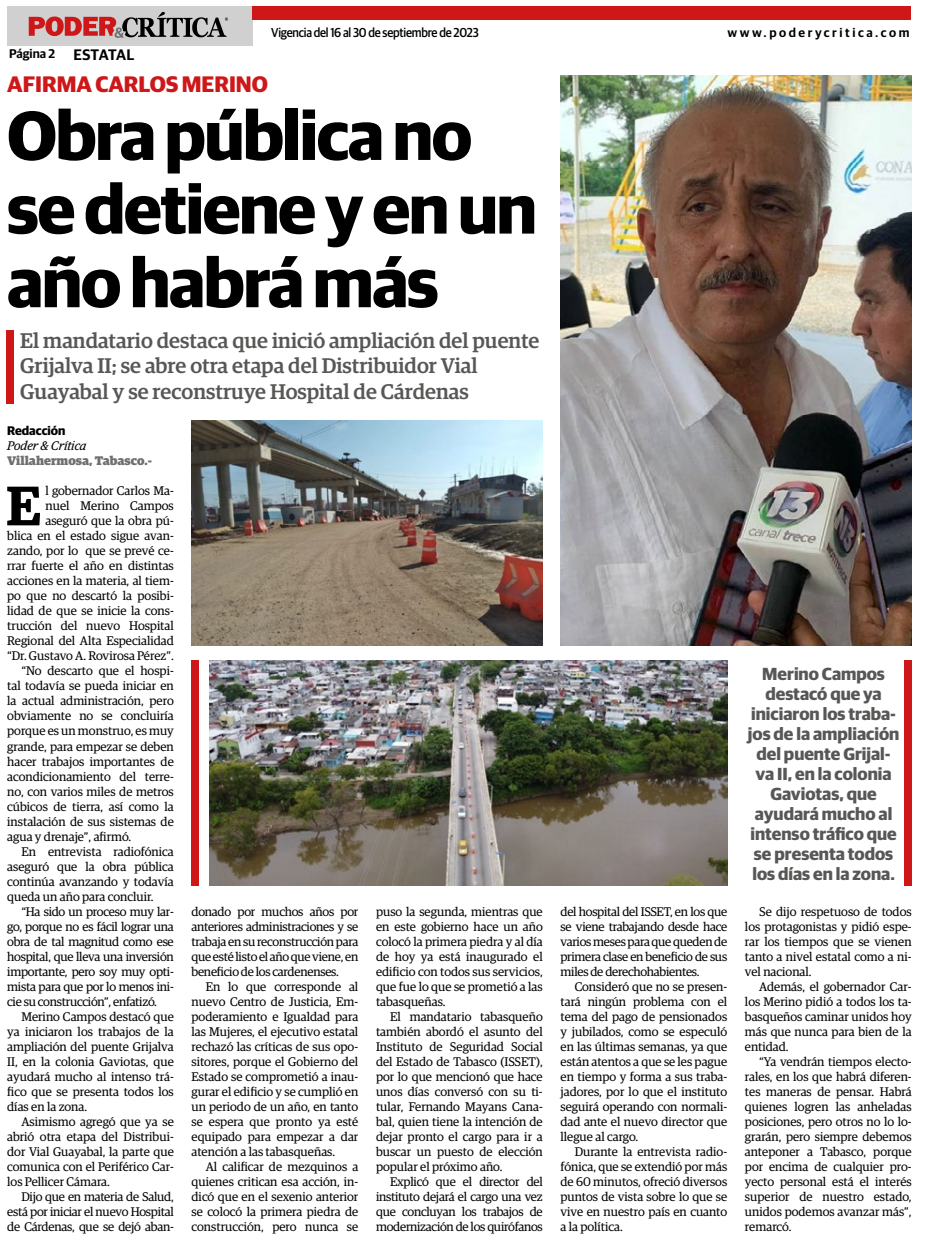
<style>
.page{position:relative;width:933px;height:1241px;background:#fff}
.page>*{position:absolute;margin:0;border:0;box-sizing:border-box;transform-origin:0 0}
.t1{font:700 69.38px/73.6px "Guardian Sans";letter-spacing:-.02em;color:#000}
.t2{font:600 55.75px "Guardian Egyp";color:#000}
.t3{font:700 22.5px "Guardian Sans";color:#cd1719}
.t4{font:500 21.25px/25.5px "Guardian Egyp";color:#575756}
.t5{font:700 17.5px/20px "Guardian Sans";color:#575756;text-align:center}
.t6{font:600 15.25px "Guardian Sans";letter-spacing:-.015em;color:#000}
.t7{font:500 13px "Guardian Sans";letter-spacing:-.02em;color:#000;scale:.91 1}
.t8{font:600 12.62px "Guardian Sans";letter-spacing:.2em;color:#000}
.t9{font:12.5px/15px "Guardian Egyp";color:#000;text-align:justify}
.t10{font:12.5px "Guardian Egyp";letter-spacing:-.02em;color:#000}
.t11{font:900 12.5px "Guardian Egyp";color:#706f6f}
.t12{font:italic 12.5px "Guardian Egyp";color:#000}
.t13{font:700 12.5px "Guardian Sans";color:#000}
</style>
<div class="page">
<div style="left:7px;top:6px;width:245px;height:40px;background:#d0d0d0"></div>
<div style="left:252px;top:6px;width:659px;height:14px;background:#cd1719"></div>
<svg style="left:29px;top:12px;width:199px;height:26px"></svg>
<div style="left:191px;top:660px;width:8px;height:226px;background:#cd1719"></div>
<div style="left:904px;top:660px;width:8px;height:226px;background:#cd1719"></div>
<div style="left:6px;top:330px;width:8px;height:73px;background:#cd1719"></div>
<img style="left:560px;top:75px;width:351px;height:570px">
<img style="left:209px;top:660px;width:518px;height:225px">
<img style="left:191px;top:420px;width:352px;height:225px">
<p class="t8" style="left:9px;top:44px;width:47px">Página 2</p>
<p class="t6" style="left:74px;top:44px;width:62px">ESTATAL</p>
<p class="t7" style="left:271px;top:23px;width:229px">Vigencia del 16 al 30 de septiembre de 2023</p>
<h3 class="t3" style="left:7px;top:67px;width:262px">AFIRMA CARLOS MERINO</h3>
<h1 class="t1" style="left:7px;top:93px;width:531px">Obra pública no se detiene y en un año habrá más</h1>
<h3 class="t4" style="left:20px;top:326px;width:521px">El mandatario destaca que inició ampliación del puente<br>Grijalva II; se abre otra etapa del Distribuidor Vial<br>Guayabal y se reconstruye Hospital de Cárdenas</h3>
<p class="t13" style="left:7px;top:421px;width:60px">Redacción</p>
<p class="t12" style="left:7px;top:437px;width:81px">Poder &amp; Crítica</p>
<p class="t11" style="left:7px;top:451px;width:146px">Villahermosa, Tabasco.-</p>
<h2 class="t2" style="left:6px;top:464px;width:36px">E</h2>
<p class="t9" style="left:45px;top:482px;width:130px">l gobernador Carlos Ma-</p>
<p class="t9" style="left:45px;top:497px;width:130px">nuel Merino Campos</p>
<p class="t9" style="left:45px;top:512px;width:130px">aseguró que la obra pú-</p>
<p class="t9" style="left:7px;top:527px;width:168px">blica en el estado sigue avan-</p>
<p class="t9" style="left:7px;top:542px;width:168px">zando, por lo que se prevé ce-</p>
<p class="t9" style="left:7px;top:557px;width:168px">rrar fuerte el año en distintas</p>
<p class="t9" style="left:7px;top:572px;width:168px">acciones en la materia, al tiem-</p>
<p class="t9" style="left:7px;top:587px;width:168px">po que no descartó la posibi-</p>
<p class="t9" style="left:7px;top:602px;width:168px">lidad de que se inicie la cons-</p>
<p class="t9" style="left:7px;top:617px;width:168px">trucción del nuevo Hospital</p>
<p class="t9" style="left:7px;top:632px;width:168px">Regional del Alta Especialidad</p>
<p class="t9" style="left:7px;top:647px;width:168px">“Dr. Gustavo A. Rovirosa Pérez”.</p>
<p class="t9" style="left:21px;top:662px;width:154px">“No descarto que el hospi-</p>
<p class="t9" style="left:7px;top:677px;width:168px">tal todavía se pueda iniciar en</p>
<p class="t9" style="left:7px;top:692px;width:168px">la actual administración, pero</p>
<p class="t9" style="left:7px;top:707px;width:168px">obviamente no se concluiría</p>
<p class="t9" style="left:7px;top:722px;width:168px">porque es un monstruo, es muy</p>
<p class="t9" style="left:7px;top:737px;width:168px">grande, para empezar se deben</p>
<p class="t9" style="left:7px;top:752px;width:168px">hacer trabajos importantes de</p>
<p class="t9" style="left:7px;top:767px;width:168px">acondicionamiento del terre-</p>
<p class="t9" style="left:7px;top:782px;width:168px">no, con varios miles de metros</p>
<p class="t9" style="left:7px;top:797px;width:168px">cúbicos de tierra, así como la</p>
<p class="t9" style="left:7px;top:812px;width:168px">instalación de sus sistemas de</p>
<p class="t9" style="left:7px;top:827px;width:126px">agua y drenaje”, afirmó.</p>
<p class="t9" style="left:21px;top:842px;width:154px">En entrevista radiofónica</p>
<p class="t9" style="left:7px;top:857px;width:168px">aseguró que la obra pública</p>
<p class="t9" style="left:7px;top:872px;width:168px">continúa avanzando y todavía</p>
<p class="t9" style="left:7px;top:887px;width:148px">queda un año para concluir.</p>
<p class="t10" style="left:21px;top:902px;width:154px">“Ha sido un proceso muy lar-</p>
<p class="t10" style="left:7px;top:917px;width:168px">go, porque no es fácil lograr una</p>
<p class="t10" style="left:7px;top:932px;width:168px">obra de tal magnitud como ese</p>
<p class="t10" style="left:7px;top:947px;width:168px">hospital, que lleva una inversión</p>
<p class="t10" style="left:7px;top:962px;width:168px">importante, pero soy muy opti-</p>
<p class="t10" style="left:7px;top:977px;width:168px">mista para que por lo menos ini-</p>
<p class="t10" style="left:7px;top:992px;width:151px">cie su construcción”, enfatizó.</p>
<p class="t9" style="left:21px;top:1007px;width:154px">Merino Campos destacó que</p>
<p class="t9" style="left:7px;top:1022px;width:168px">ya iniciaron los trabajos de la</p>
<p class="t9" style="left:7px;top:1037px;width:168px">ampliación del puente Grijalva</p>
<p class="t9" style="left:7px;top:1052px;width:168px">II, en la colonia Gaviotas, que</p>
<p class="t9" style="left:7px;top:1067px;width:168px">ayudará mucho al intenso trá-</p>
<p class="t9" style="left:7px;top:1082px;width:168px">fico que se presenta todos los</p>
<p class="t9" style="left:7px;top:1097px;width:81px">días en la zona.</p>
<p class="t9" style="left:21px;top:1112px;width:154px">Asimismo agregó que ya se</p>
<p class="t9" style="left:7px;top:1127px;width:168px">abrió otra etapa del Distribui-</p>
<p class="t9" style="left:7px;top:1142px;width:168px">dor Vial Guayabal, la parte que</p>
<p class="t9" style="left:7px;top:1157px;width:168px">comunica con el Periférico Car-</p>
<p class="t9" style="left:7px;top:1172px;width:104px">los Pellicer Cámara.</p>
<p class="t10" style="left:21px;top:1187px;width:154px">Dijo que en materia de Salud,</p>
<p class="t10" style="left:7px;top:1202px;width:168px">está por iniciar el nuevo Hospital</p>
<p class="t10" style="left:7px;top:1217px;width:168px">de Cárdenas, que se dejó aban-</p>
<p class="t9" style="left:191px;top:902px;width:168px">donado por muchos años por anteriores administraciones y se trabaja en su reconstrucción para que esté listo el año que viene, en beneficio de los cardenenses.</p>
<p class="t9" style="left:191px;top:977px;width:168px;text-indent:14px">En lo que corresponde al nuevo Centro de Justicia, Em&shy;poderamiento e Igualdad para las Mujeres, el ejecutivo estatal rechazó las críticas de sus opo&shy;sitores, porque el Gobierno del Estado se comprometió a inau&shy;gurar el edificio y se cumplió en un periodo de un año, en tanto se espera que pronto ya esté equipado para empezar a dar atención a las tabasqueñas.</p>
<p class="t9" style="left:191px;top:1157px;width:168px;text-indent:14px">Al calificar de mezquinos a quienes critican esa acción, in&shy;dicó que en el sexenio anterior se colocó la primera piedra de construcción, pero nunca se</p>
<p class="t9" style="left:376px;top:902px;width:168px">puso la segunda, mientras que en este gobierno hace un año colocó la primera piedra y al día de hoy ya está inaugurado el edificio con todos sus servicios, que fue lo que se prometió a las tabasqueñas.</p>
<p class="t9" style="left:376px;top:1007px;width:168px;text-indent:14px">El mandatario tabasqueño también abordó el asunto del Instituto de Seguridad Social del Estado de Tabasco (ISSET), por lo que mencionó que hace unos días conversó con su ti&shy;tular, Fernando Mayans Cana&shy;bal, quien tiene la intención de dejar pronto el cargo para ir a buscar un puesto de elección popular el próximo año.</p>
<p class="t9" style="left:376px;top:1172px;width:168px;text-indent:14px">Explicó que el director del instituto dejará el cargo una vez que concluyan los trabajos de modernización de los quirófanos</p>
<p class="t8" style="left:727px;top:24px;width:183px">www.poderycritica.com</p>
<p class="t9" style="left:560px;top:902px;width:168px">del hospital del ISSET, en los que se viene trabajando desde hace varios meses para que queden de primera clase en beneficio de sus miles de derechohabientes.</p>
<p class="t9" style="left:560px;top:977px;width:168px;text-indent:14px">Consideró que no se presen&shy;tará ningún problema con el tema del pago de pensionados y jubilados, como se especuló en las últimas semanas, ya que están atentos a que se les pague en tiempo y forma a sus traba&shy;jadores, por lo que el instituto seguirá operando con normali&shy;dad ante el nuevo director que llegue al cargo.</p>
<p class="t9" style="left:560px;top:1142px;width:168px;text-indent:14px">Durante la entrevista radio&shy;fónica, que se extendió por más de 60 minutos, ofreció diversos puntos de vista sobre lo que se vive en nuestro país en cuanto a la política.</p>
<h3 class="t5" style="left:748px;top:662px;width:153px">Merino Campos destacó que ya iniciaron los traba&shy;jos de la ampliación del puente Grijal&shy;va II, en la colonia<br>Gaviotas, que ayudará mucho al intenso tráfico que se presenta todos los días en la zona.</h3>
<p class="t9" style="left:745px;top:902px;width:168px;text-indent:14px">Se dijo respetuoso de todos los protagonistas y pidió espe&shy;rar los tiempos que se vienen tanto a nivel estatal como a ni&shy;vel nacional.</p>
<p class="t9" style="left:745px;top:977px;width:168px;text-indent:14px">Además, el gobernador Car&shy;los Merino pidió a todos los ta&shy;basqueños caminar unidos hoy más que nunca para bien de la entidad.</p>
<p class="t9" style="left:745px;top:1052px;width:168px;text-indent:14px">“Ya vendrán tiempos electo&shy;rales, en los que habrá diferen&shy;tes maneras de pensar. Habrá quienes logren las anheladas posiciones, pero otros no lo lo&shy;grarán, pero siempre debemos anteponer a Tabasco, porque por encima de cualquier pro&shy;yecto personal está el interés superior de nuestro estado, unidos podemos avanzar más”, remarcó.</p>
</div>
